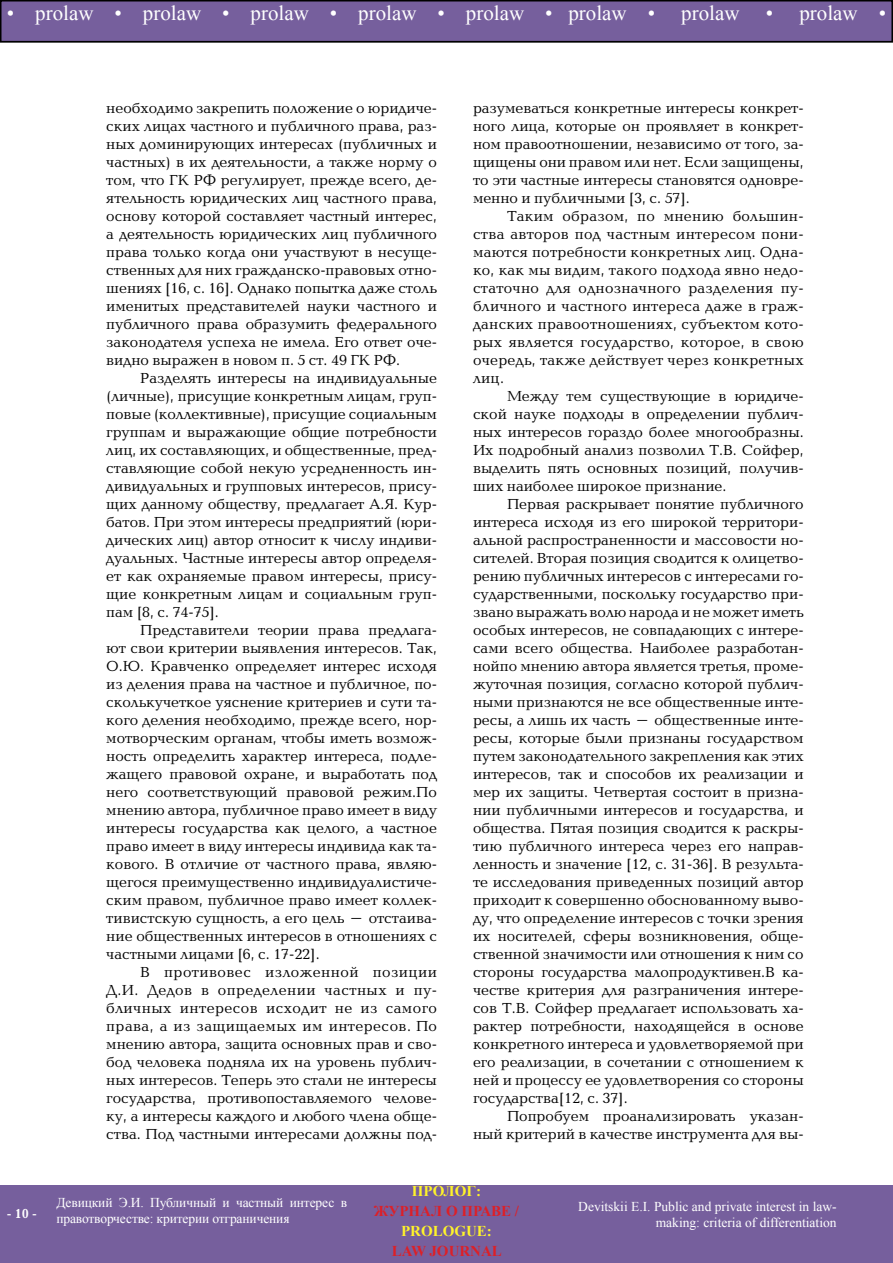
<style>
.page{position:relative;width:893px;height:1263px;background:#fff}
.page>*{position:absolute;margin:0;border:0;box-sizing:border-box;transform-origin:0 0}
.t1{font:21px "Times New Roman";color:#fff}
.t2{font:15px/18px "Baltica C";color:#000;text-align:justify}
.t3{font:700 15px "Times New Roman";color:#dc2028}
.t4{font:700 15px "Times New Roman";color:#fff32a}
.t5{font:13.5px/16.2px "Times New Roman";color:#fff}
.t6{font:700 13.5px "Baltica C";color:#fff}
</style>
<div class="page">
<div style="left:0;top:0;width:893px;height:42px;background:#765f9d;border:2px solid #000"></div>
<div style="left:0;top:1185px;width:893px;height:78px;background:#765f9d"></div>
<svg style="left:892px;top:0;width:1px;height:42px"></svg>
<h1 class="t1" style="left:7px;top:-1px;width:650px">• prolaw • prolaw • prolaw • prolaw • prolaw • prolaw •</h1>
<h1 class="t1" style="left:681px;top:-1px;width:60px">prolaw</h1>
<h1 class="t1" style="left:766px;top:-1px;width:122px">• prolaw •</h1>
<p class="t6" style="left:7px;top:1206px;width:32px">- 10 -</p>
<p class="t2" style="left:106px;top:100px;width:332px">необходимо закрепить положение о юридиче&shy;ских лицах частного и публичного права, раз&shy;ных доминирующих интересах (публичных и частных) в их деятельности, а также норму о том, что ГК РФ регулирует, прежде всего, де&shy;ятельность юридических лиц частного права, основу которой составляет частный интерес, а деятельность юридических лиц публичного права только когда они участвуют в несуще&shy;ственных для них гражданско-правовых отно&shy;шениях [16, с. 16]. Однако попытка даже столь именитых представителей науки частного и публичного права образумить федерального законодателя успеха не имела. Его ответ оче&shy;видно выражен в новом п. 5 ст. 49 ГК РФ.</p>
<p class="t2" style="left:106px;top:370px;width:332px;text-indent:34px">Разделять интересы на индивидуальные (личные), присущие конкретным лицам, груп&shy;повые (коллективные), присущие социальным группам и выражающие общие потребности лиц, их составляющих, и общественные, пред&shy;ставляющие собой некую усредненность ин&shy;дивидуальных и групповых интересов, прису&shy;щих данному обществу, предлагает А.Я. Кур&shy;батов. При этом интересы предприятий (юри&shy;дических лиц) автор относит к числу индиви&shy;дуальных. Частные интересы автор определя&shy;ет как охраняемые правом интересы, прису&shy;щие конкретным лицам и социальным груп&shy;пам [8, с. 74-75].</p>
<p class="t2" style="left:106px;top:622px;width:332px;text-indent:34px">Представители теории права предлага&shy;ют свои критерии выявления интересов. Так, О.Ю. Кравченко определяет интерес исходя из деления права на частное и публичное, по&shy;сколькучеткое уяснение критериев и сути та&shy;кого деления необходимо, прежде всего, нор&shy;мотворческим органам, чтобы иметь возмож&shy;ность определить характер интереса, подле&shy;жащего правовой охране, и выработать под него соответствующий правовой режим.По мнению автора, публичное право имеет в виду интересы государства как целого, а частное право имеет в виду интересы индивида как та&shy;кового. В отличие от частного права, являю&shy;щегося преимущественно индивидуалистиче&shy;ским правом, публичное право имеет коллек&shy;тивистскую сущность, а его цель – отстаива&shy;ние общественных интересов в отношениях с частными лицами [6, с. 17-22].</p>
<p class="t2" style="left:106px;top:964px;width:332px;text-indent:34px">В противовес изложенной позиции Д.И. Дедов в определении частных и пу&shy;бличных интересов исходит не из самого права, а из защищаемых им интересов. По мнению автора, защита основных прав и сво&shy;бод человека подняла их на уровень публич&shy;ных интересов. Теперь это стали не интересы государства, противопоставляемого челове&shy;ку, а интересы каждого и любого члена обще&shy;ства. Под частными интересами должны под-</p>
<p class="t2" style="left:473px;top:100px;width:332px">разумеваться конкретные интересы конкрет&shy;ного лица, которые он проявляет в конкрет&shy;ном правоотношении, независимо от того, за&shy;щищены они правом или нет. Если защищены, то эти частные интересы становятся одновре&shy;менно и публичными [3, с. 57].</p>
<p class="t2" style="left:473px;top:208px;width:332px;text-indent:34px">Таким образом, по мнению большин&shy;ства авторов под частным интересом пони&shy;маются потребности конкретных лиц. Одна&shy;ко, как мы видим, такого подхода явно недо&shy;статочно для однозначного разделения пу&shy;бличного и частного интереса даже в граж&shy;данских правоотношениях, субъектом кото&shy;рых является государство, которое, в свою очередь, также действует через конкретных лиц.</p>
<p class="t2" style="left:473px;top:388px;width:332px;text-indent:34px">Между тем существующие в юридиче&shy;ской науке подходы в определении публич&shy;ных интересов гораздо более многообразны.<br>Их подробный анализ позволил Т.В. Сойфер, выделить пять основных позиций, получив&shy;ших наиболее широкое признание.</p>
<p class="t2" style="left:473px;top:496px;width:332px;text-indent:34px">Первая раскрывает понятие публичного интереса исходя из его широкой территори&shy;альной распространенности и массовости но&shy;сителей. Вторая позиция сводится к олицетво&shy;рению публичных интересов с интересами го&shy;сударственными, поскольку государство при&shy;звано выражать волю народа и не может иметь особых интересов, не совпадающих с интере&shy;сами всего общества. Наиболее разработан&shy;нойпо мнению автора является третья, проме&shy;жуточная позиция, согласно которой публич&shy;ными признаются не все общественные инте&shy;ресы, а лишь их часть – общественные инте&shy;ресы, которые были признаны государством путем законодательного закрепления как этих интересов, так и способов их реализации и мер их защиты. Четвертая состоит в призна&shy;нии публичными интересов и государства, и общества. Пятая позиция сводится к раскры&shy;тию публичного интереса через его направ&shy;ленность и значение [12, с. 31-36]. В результа&shy;те исследования приведенных позиций автор приходит к совершенно обоснованному выво&shy;ду, что определение интересов с точки зрения их носителей, сферы возникновения, обще&shy;ственной значимости или отношения к ним со стороны государства малопродуктивен.В ка&shy;честве критерия для разграничения интере&shy;сов Т.В. Сойфер предлагает использовать ха&shy;рактер потребности, находящейся в основе конкретного интереса и удовлетворяемой при его реализации, в сочетании с отношением к ней и процессу ее удовлетворения со стороны государства[12, с. 37].</p>
<p class="t2" style="left:473px;top:1108px;width:332px;text-align:right">Попробуем проанализировать указан-<br>ный критерий в качестве инструмента для вы-</p>
<p class="t4" style="left:412px;top:1180px;width:71px">ПРОЛОГ:</p>
<p class="t3" style="left:374px;top:1200px;width:147px">ЖУРНАЛ О ПРАВЕ /</p>
<p class="t4" style="left:401px;top:1220px;width:92px">PROLOGUE:</p>
<p class="t3" style="left:392px;top:1240px;width:112px">LAW JOURNAL</p>
<p class="t5" style="left:56px;top:1194px;width:292px">Девицкий Э.И. Публичный и частный интерес в правотворчестве: критерии отграничения</p>
<p class="t5" style="left:578px;top:1198px;width:260px;text-align:right">Devitskii E.I. Public and private interest in law&shy;making: criteria of differentiation</p>
<p class="t5" style="left:56px;top:1198px;width:292px">Татарников В.Г., Босхолов С.С. Уголовно-правовая охрана конституционных прав личности,</p>
<p class="t5" style="left:586px;top:1198px;width:252px;text-align:right">Tatarn kov V.G., Boskholo S.S. C iminal law the indiv dual,</p>
</div>
